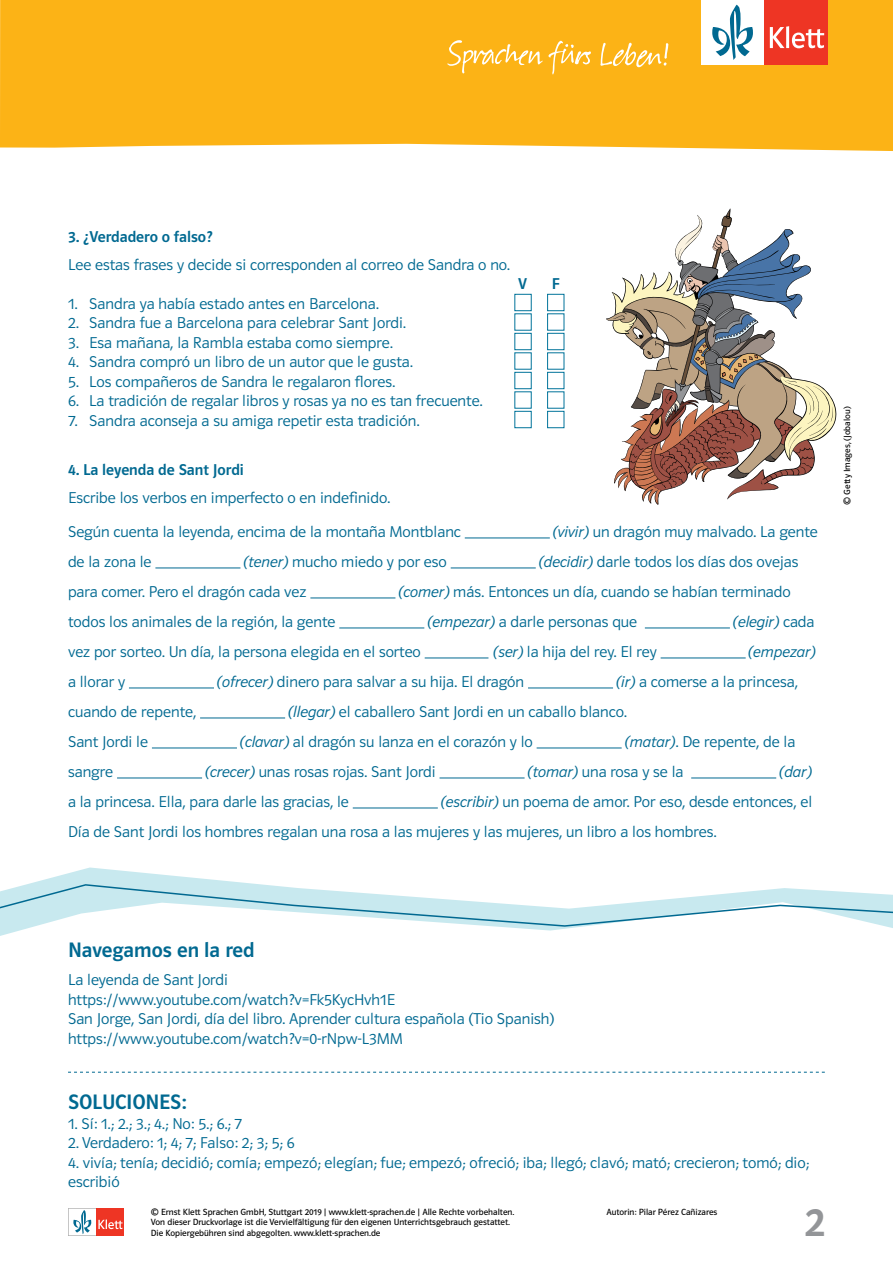
<style>
.page{position:relative;width:893px;height:1263px;background:#fff}
.page>*{position:absolute;margin:0;border:0;box-sizing:border-box;transform-origin:0 0}
.t1{font:42px "Polo ST11 K Krftg";color:#939598}
.ELE_Arbeitsanweisung{font:21px "Polo Spanisch Krftg";color:#006991}
.ELE_Titulo{font:21px "Polo Spanisch Krftg";color:#006991}
.ELE_GS{font:15.75px/30px "Polo Spanisch Leicht";color:#006991}
.ELE_Arbeitsanweisung-2{font:15.75px "Polo Spanisch Krftg";color:#006991}
.ELE_GS-2{font:15.75px "Polo Spanisch Leicht Kursiv";color:#006991}
.ELE_GS-3{font:15.75px "Polo Spanisch Krftg";color:#006991}
.PDF{font:9px/10.5px "Polo ST11 K Buch";color:#000}
.ELE_Arbeitsanweisung-3{font:9px "Polo Spanisch Buch";color:#000}
.s1{font-family:"Polo Spanisch Leicht Kursiv"}
.s2{font-family:"Polo Spanisch Leicht"}
</style>
<div class="page">
<div style="left:0;top:0;width:893px;height:151px;background:#fcb316"></div>
<div style="left:701px;top:0;width:64px;height:64px;background:#fff"></div>
<div style="left:765px;top:0;width:63px;height:64px;background:#ee3524"></div>
<svg style="left:770px;top:26px;width:54px;height:22px"></svg>
<svg style="left:712px;top:5px;width:41px;height:55px"></svg>
<svg style="left:447px;top:40px;width:221px;height:34px;background:#fcbe39"></svg>
<svg style="left:68px;top:1208px;width:56px;height:28px"></svg>
<div style="left:514px;top:294px;width:17px;height:17px;border:1px solid #00739a"></div>
<div style="left:547px;top:294px;width:17px;height:17px;border:1px solid #00739a"></div>
<div style="left:514px;top:333px;width:17px;height:17px;border:1px solid #00739a"></div>
<div style="left:547px;top:333px;width:17px;height:17px;border:1px solid #00739a"></div>
<div style="left:514px;top:372px;width:17px;height:17px;border:1px solid #00739a"></div>
<div style="left:547px;top:372px;width:17px;height:17px;border:1px solid #00739a"></div>
<div style="left:514px;top:411px;width:17px;height:17px;border:1px solid #00739a"></div>
<div style="left:547px;top:411px;width:17px;height:17px;border:1px solid #00739a"></div>
<hr style="left:465px;top:538px;width:85px;height:1px;background:#006991">
<hr style="left:155px;top:568px;width:85px;height:1px;background:#006991">
<hr style="left:451px;top:568px;width:85px;height:1px;background:#006991">
<hr style="left:310px;top:598px;width:85px;height:1px;background:#006991">
<hr style="left:339px;top:628px;width:85px;height:1px;background:#006991">
<hr style="left:645px;top:628px;width:85px;height:1px;background:#006991">
<hr style="left:425px;top:658px;width:63px;height:1px;background:#006991">
<hr style="left:661px;top:658px;width:85px;height:1px;background:#006991">
<hr style="left:129px;top:688px;width:85px;height:1px;background:#006991">
<hr style="left:528px;top:688px;width:85px;height:1px;background:#006991">
<hr style="left:200px;top:718px;width:85px;height:1px;background:#006991">
<hr style="left:152px;top:748px;width:85px;height:1px;background:#006991">
<hr style="left:537px;top:748px;width:85px;height:1px;background:#006991">
<hr style="left:117px;top:778px;width:85px;height:1px;background:#006991">
<hr style="left:440px;top:778px;width:85px;height:1px;background:#006991">
<hr style="left:691px;top:778px;width:85px;height:1px;background:#006991">
<hr style="left:353px;top:808px;width:85px;height:1px;background:#006991">
<svg style="left:68px;top:1072px;width:757px;height:1px"></svg>
<svg style="left:0;top:867px;width:570px;height:69px"></svg>
<svg style="left:0;top:883px;width:893px;height:45px"></svg>
<svg style="left:606px;top:209px;width:230px;height:295px"></svg>
<p class="ELE_Arbeitsanweisung-2" style="left:68px;top:228px;width:146px">3. ¿Verdadero o falso?</p>
<p class="ELE_GS" style="left:68px;top:250px;width:444px">Lee estas frases y decide si corresponden al correo de Sandra o no.</p>
<p class="ELE_GS-3" style="left:518px;top:275px;width:10px">V</p>
<p class="ELE_GS-3" style="left:552px;top:275px;width:9px">F</p>
<p class="ELE_GS" style="left:68px;top:289px;width:312px">1. Sandra ya había estado antes en Barcelona.</p>
<p class="ELE_GS" style="left:68px;top:308px;width:340px">2. Sandra fue a Barcelona para celebrar Sant Jordi.</p>
<p class="ELE_GS" style="left:68px;top:328px;width:326px">3. Esa mañana, la Rambla estaba como siempre.</p>
<p class="ELE_GS" style="left:68px;top:347px;width:346px">4. Sandra compró un libro de un autor que le gusta.</p>
<p class="ELE_GS" style="left:68px;top:367px;width:329px">5. Los compañeros de Sandra le regalaron flores.</p>
<p class="ELE_GS" style="left:68px;top:386px;width:416px">6. La tradición de regalar libros y rosas ya no es tan frecuente.</p>
<p class="ELE_GS" style="left:68px;top:406px;width:353px">7. Sandra aconseja a su amiga repetir esta tradición.</p>
<p class="ELE_Arbeitsanweisung-2" style="left:68px;top:461px;width:177px">4. La leyenda de Sant Jordi</p>
<p class="ELE_GS" style="left:68px;top:483px;width:324px">Escribe los verbos en imperfecto o en indefinido.</p>
<p class="ELE_GS" style="left:68px;top:517px;width:394px">Según cuenta la leyenda, encima de la montaña Montblanc</p>
<p class="ELE_GS" style="left:553px;top:517px;width:267px"><span class="s1">(vivir)</span> un dragón muy malvado. La gente</p>
<p class="ELE_GS" style="left:68px;top:547px;width:85px">de la zona le</p>
<p class="ELE_GS" style="left:243px;top:547px;width:205px"><span class="s1">(tener)</span> mucho miedo y por eso</p>
<p class="ELE_GS" style="left:539px;top:547px;width:261px"><span class="s1">(decidir)</span> darle todos los días dos ovejas</p>
<p class="ELE_GS" style="left:68px;top:577px;width:240px">para comer. Pero el dragón cada vez</p>
<p class="ELE_GS" style="left:398px;top:577px;width:394px"><span class="s1">(comer)</span> más. Entonces un día, cuando se habían terminado</p>
<p class="ELE_GS" style="left:68px;top:607px;width:269px">todos los animales de la región, la gente</p>
<p class="ELE_GS" style="left:427px;top:607px;width:211px"><span class="s1">(empezar)</span> a darle personas que</p>
<p class="ELE_GS-2" style="left:733px;top:614px;width:83px">(elegir) <span class="s2">cada</span></p>
<p class="ELE_GS" style="left:68px;top:637px;width:354px">vez por sorteo. Un día, la persona elegida en el sorteo</p>
<p class="ELE_GS" style="left:493px;top:637px;width:165px"><span class="s1">(ser)</span> la hija del rey. El rey</p>
<p class="ELE_GS-2" style="left:748px;top:644px;width:69px">(empezar)</p>
<p class="ELE_GS" style="left:68px;top:667px;width:59px">a llorar y</p>
<p class="ELE_GS" style="left:217px;top:667px;width:309px"><span class="s1">(ofrecer)</span> dinero para salvar a su hija. El dragón</p>
<p class="ELE_GS" style="left:616px;top:667px;width:183px"><span class="s1">(ir)</span> a comerse a la princesa,</p>
<p class="ELE_GS" style="left:68px;top:697px;width:130px">cuando de repente,</p>
<p class="ELE_GS" style="left:288px;top:697px;width:340px"><span class="s1">(llegar)</span> el caballero Sant Jordi en un caballo blanco.</p>
<p class="ELE_GS" style="left:68px;top:727px;width:82px">Sant Jordi le</p>
<p class="ELE_GS" style="left:240px;top:727px;width:294px"><span class="s1">(clavar)</span> al dragón su lanza en el corazón y lo</p>
<p class="ELE_GS" style="left:625px;top:727px;width:172px"><span class="s1">(matar)</span>. De repente, de la</p>
<p class="ELE_GS" style="left:68px;top:757px;width:47px">sangre</p>
<p class="ELE_GS" style="left:205px;top:757px;width:232px"><span class="s1">(crecer)</span> unas rosas rojas. Sant Jordi</p>
<p class="ELE_GS" style="left:528px;top:757px;width:157px"><span class="s1">(tomar)</span> una rosa y se la</p>
<p class="ELE_GS-2" style="left:779px;top:764px;width:34px">(dar)</p>
<p class="ELE_GS" style="left:68px;top:787px;width:282px">a la princesa. Ella, para darle las gracias, le</p>
<p class="ELE_GS" style="left:68px;top:787px;width:746px;text-indent:373px"><span class="s1">(escribir)</span> un poema de amor. Por eso, desde entonces, el<br>Día de Sant Jordi los hombres regalan una rosa a las mujeres y las mujeres, un libro a los hombres.</p>
<p class="ELE_Arbeitsanweisung-3" style="left:842px;top:505px;width:100px;rotate:-90deg">© Getty Images, (Jobalou)</p>
<p class="ELE_Arbeitsanweisung" style="left:68px;top:938px;width:188px">Navegamos en la red</p>
<p class="ELE_GS" style="left:68px;top:965px;width:161px">La leyenda de Sant Jordi</p>
<p class="ELE_GS" style="left:68px;top:984px;width:328px">https://www.youtube.com/watch?v=Fk5KycHvh1E</p>
<p class="ELE_GS" style="left:68px;top:1004px;width:488px">San Jorge, San Jordi, día del libro. Aprender cultura española (Tio Spanish)</p>
<p class="ELE_GS" style="left:68px;top:1023px;width:336px">https://www.youtube.com/watch?v=0-rNpw-L3MM</p>
<p class="ELE_Titulo" style="left:68px;top:1091px;width:120px">SOLUCIONES:</p>
<p class="ELE_GS" style="left:68px;top:1109px;width:175px">1. Sí: 1.; 2.; 3.; 4.; No: 5.; 6.; 7</p>
<p class="ELE_GS" style="left:68px;top:1128px;width:228px">2. Verdadero: 1; 4; 7; Falso: 2; 3; 5; 6</p>
<p class="ELE_GS" style="left:68px;top:1153px;width:743px;line-height:19.5px">4. vivía; tenía; decidió; comía; empezó; elegían; fue; empezó; ofreció; iba; llegó; clavó; mató; crecieron; tomó; dio; escribió</p>
<p class="PDF" style="left:151px;top:1206px;width:365px">© Ernst Klett Sprachen GmbH, Stuttgart 2019 | www.klett-sprachen.de | Alle Rechte vorbehalten.<br>Von dieser Druckvorlage ist die Vervielfältigung für den eigenen Unterrichtsgebrauch gestattet.<br>Die Kopiergebühren sind abgegolten. www.klett-sprachen.de</p>
<p class="t1" style="left:804px;top:1199px;width:22px">2</p>
<p class="PDF" style="left:606px;top:1206px;width:113px">Autorin: Pilar Pérez Cañizares</p>
</div>
